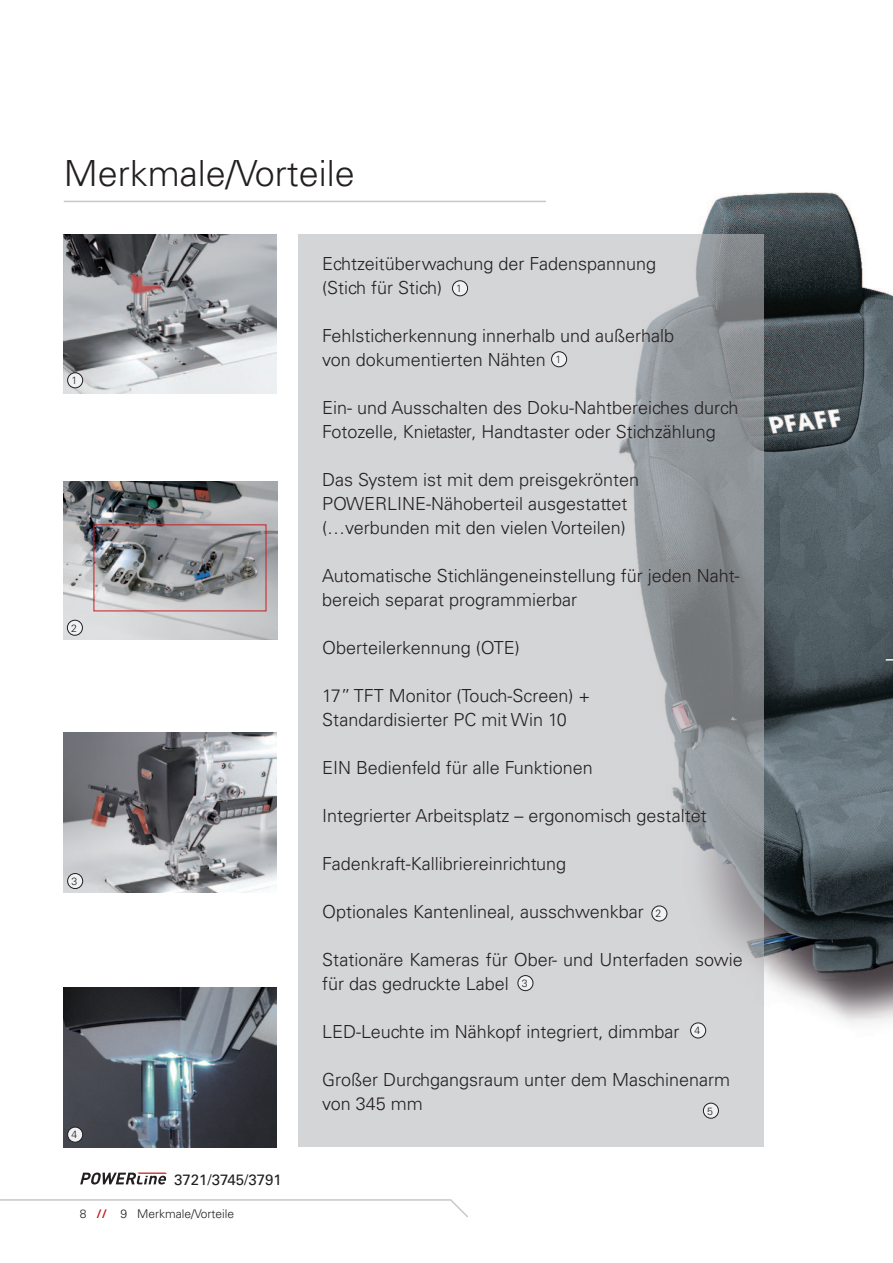
<style>
.page{position:relative;width:893px;height:1263px;background:#fff}
.page>*{position:absolute;margin:0;border:0;box-sizing:border-box;transform-origin:0 0}
.ueberschriften_links{font:300 36px "Univers";color:#231f20}
.fließtext_grundlinie{font:300 18px/24px "Univers";color:#231f20}
.fließtext{font:300 18px/24px "Univers";color:#231f20}
.fließtext_grundlinie-2{font:15px "Univers";color:#231f20}
.text_frei{font:300 12px "Univers";color:#231f20}
.fließtext_grundlinie-3{font:300 10.5px "Univers";color:#231f20}
.s1{font-weight:700;color:#c71e24}
.s2{font-family:"Helvetica Neue";font-stretch:condensed}
</style>
<div class="page">
<hr style="left:64px;top:201px;width:765px;height:1px;background:#c7c8ca">
<svg style="left:0;top:1199px;width:468px;height:19px"></svg>
<svg style="left:80px;top:1172px;width:87px;height:12px"></svg>
<img style="left:64px;top:482px;width:213px;height:157px">
<img style="left:547px;top:192px;width:346px;height:832px">
<svg style="left:298px;top:234px;width:466px;height:912px;fill:#d4d5d6"></svg>
<img style="left:64px;top:733px;width:212px;height:159px">
<img style="left:64px;top:988px;width:213px;height:159px">
<img style="left:64px;top:234px;width:212px;height:159px">
<div style="left:68px;top:373px;width:15px;height:15px;background:#f0f1f2;border-radius:50%"></div>
<div style="left:67px;top:373px;width:16px;height:15px;border:1px solid #231f20;border-radius:50%"></div>
<div style="left:67px;top:620px;width:15px;height:15px;background:#f0f1f2;border-radius:50%"></div>
<div style="left:67px;top:620px;width:16px;height:15px;border:1px solid #231f20;border-radius:50%"></div>
<div style="left:68px;top:873px;width:15px;height:15px;background:#f0f1f2;border-radius:50%"></div>
<div style="left:67px;top:873px;width:16px;height:16px;border:1px solid #231f20;border-radius:50%"></div>
<div style="left:68px;top:1127px;width:15px;height:15px;background:#f0f1f2;border-radius:50%"></div>
<div style="left:67px;top:1127px;width:16px;height:15px;border:1px solid #231f20;border-radius:50%"></div>
<div style="left:452px;top:281px;width:16px;height:15px;background:#f0f1f2;border-radius:50%"></div>
<div style="left:452px;top:281px;width:16px;height:15px;border:1px solid #231f20;border-radius:50%"></div>
<div style="left:552px;top:352px;width:15px;height:15px;background:#f0f1f2;border-radius:50%"></div>
<div style="left:551px;top:351px;width:16px;height:16px;border:1px solid #231f20;border-radius:50%"></div>
<div style="left:652px;top:906px;width:15px;height:15px;background:#f0f1f2;border-radius:50%"></div>
<div style="left:652px;top:906px;width:15px;height:15px;border:1px solid #231f20;border-radius:50%"></div>
<div style="left:518px;top:975px;width:15px;height:16px;background:#f0f1f2;border-radius:50%"></div>
<div style="left:518px;top:975px;width:15px;height:16px;border:1px solid #231f20;border-radius:50%"></div>
<div style="left:691px;top:1023px;width:15px;height:15px;background:#f0f1f2;border-radius:50%"></div>
<div style="left:690px;top:1023px;width:16px;height:15px;border:1px solid #231f20;border-radius:50%"></div>
<div style="left:703px;top:1103px;width:15px;height:15px;background:#f0f1f2;border-radius:50%"></div>
<div style="left:703px;top:1103px;width:16px;height:15px;border:1px solid #231f20;border-radius:50%"></div>
<div style="left:94px;top:524px;width:172px;height:87px;border:1px solid #c71e24"></div>
<p class="ueberschriften_links" style="left:64px;top:151px;width:293px">Merkmale/Vorteile</p>
<p class="fließtext_grundlinie-3" style="left:71px;top:374px;width:7px">1</p>
<p class="fließtext_grundlinie-3" style="left:71px;top:621px;width:7px">2</p>
<p class="fließtext_grundlinie-3" style="left:71px;top:875px;width:7px">3</p>
<p class="fließtext_grundlinie-3" style="left:71px;top:1128px;width:7px">4</p>
<p class="fließtext_grundlinie-2" style="left:174px;top:1170px;width:109px">3721/3745/3791</p>
<p class="text_frei" style="left:80px;top:1206px;width:156px">8 <span class="s1">//</span> 9 Merkmale/Vorteile</p>
<p class="fließtext_grundlinie" style="left:322px;top:251px;width:336px">Echtzeitüberwachung der Fadenspannung (Stich für Stich)</p>
<p class="fließtext_grundlinie" style="left:322px;top:323px;width:354px">Fehlsticherkennung innerhalb und außerhalb von dokumentierten Nähten</p>
<p class="fließtext_grundlinie" style="left:322px;top:395px;width:418px">Ein- und Ausschalten des Doku-Nahtbereiches durch<br>Fotozelle, Kni<span class="s2">etaster</span>, Handtaster oder Stichzählung</p>
<p class="fließtext_grundlinie" style="left:322px;top:467px;width:319px">Das System ist mit dem preisgekrönten<br>POWERLINE-Nähoberteil ausgestattet (…verbunden mit den vielen Vorteilen)</p>
<p class="fließtext_grundlinie" style="left:322px;top:563px;width:419px">Automatische Stichlängeneinstellung für jeden Naht&shy;bereich separat programmierbar</p>
<p class="fließtext_grundlinie" style="left:322px;top:635px;width:199px">Oberteilerkennung (OTE)</p>
<p class="fließtext_grundlinie" style="left:322px;top:683px;width:270px">17” TFT Monitor (Touch-Screen) +<br>Standardisierter PC mit Win 10</p>
<p class="fließtext_grundlinie" style="left:322px;top:755px;width:272px">EIN Bedienfeld für alle Funktionen</p>
<p class="fließtext_grundlinie" style="left:322px;top:803px;width:386px">Integrierter Arbeitsplatz – ergonomisch gestaltet</p>
<p class="fließtext_grundlinie" style="left:322px;top:851px;width:246px">Fadenkraft-Kallibriereinrichtung</p>
<p class="fließtext" style="left:322px;top:899px;width:323px">Optionales Kantenlineal, ausschwenkbar</p>
<p class="fließtext" style="left:322px;top:947px;width:422px">Stationäre Kameras für Ober- und Unterfaden sowie für das gedruckte Label</p>
<p class="fließtext" style="left:322px;top:1019px;width:359px">LED-Leuchte im Nähkopf integriert, dimmbar</p>
<p class="fließtext" style="left:322px;top:1067px;width:410px">Großer Durchgangsraum unter dem Maschinenarm von 345 mm</p>
<p class="fließtext_grundlinie-3" style="left:456px;top:282px;width:7px">1</p>
<p class="fließtext_grundlinie-3" style="left:555px;top:353px;width:7px">1</p>
<p class="fließtext_grundlinie-3" style="left:656px;top:907px;width:7px">2</p>
<p class="fließtext_grundlinie-3" style="left:522px;top:977px;width:7px">3</p>
<p class="fließtext_grundlinie-3" style="left:694px;top:1024px;width:7px">4</p>
<p class="fließtext_grundlinie-3" style="left:707px;top:1104px;width:7px">5</p>
</div>
